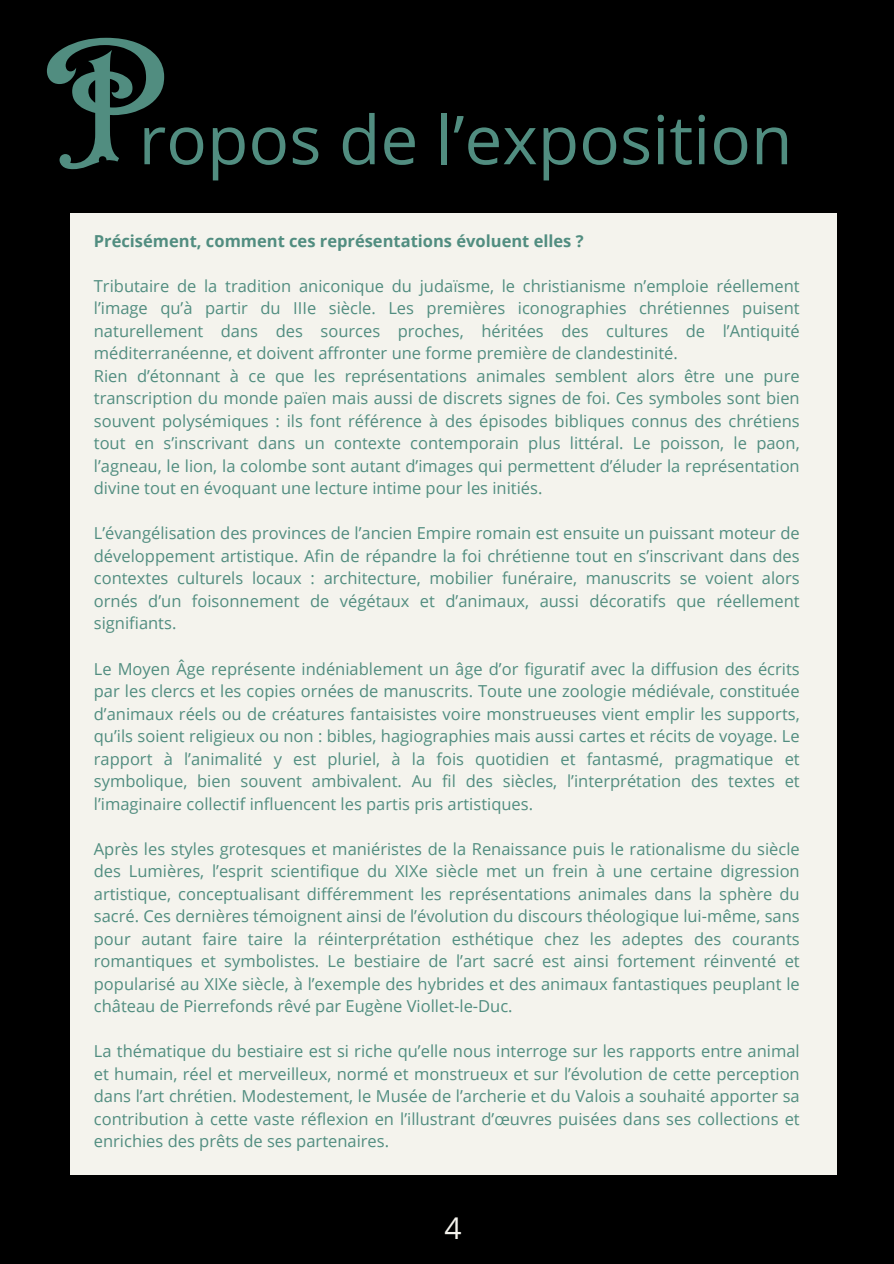
<style>
.page{position:relative;width:894px;height:1264px;background:#fff}
.page>*{position:absolute;margin:0;border:0;box-sizing:border-box;transform-origin:0 0}
.t1{font:152.1px "EFCO Brookshire";color:#518d80}
.t2{font:67.5px "Open Sans";color:#518d80}
.t3{font:30px "Open Sans";color:#f4f3ed}
.t4{font:16.5px/22.5px "Open Sans";color:#518d80;text-align:justify}
.t5{font:700 16.5px "Open Sans";color:#518d80}
</style>
<div class="page">
<div style="left:0;top:0;width:893px;height:1263px;background:#000"></div>
<div style="left:70px;top:213px;width:766px;height:961px;background:#f4f3ed"></div>
<h1 class="t1" style="left:45px;top:7px;width:125px">P</h1>
<h2 class="t2" style="left:139px;top:93px;width:655px">ropos de l’exposition</h2>
<p class="t5" style="left:94px;top:229px;width:491px">Précisément, comment ces représentations évoluent elles ?</p>
<p class="t4" style="left:94px;top:274px;width:707px;text-align:left">Tributaire de la tradition aniconique du judaïsme, le christianisme n’emploie réellement l’image qu’à partir du IIIe siècle. Les premières iconographies chrétiennes puisent naturellement dans des sources proches, héritées des cultures de l’Antiquité méditerranéenne, et doivent affronter une forme première de clandestinité.<br>Rien d’étonnant à ce que les représentations animales semblent alors être une pure transcription du monde païen mais aussi de discrets signes de foi. Ces symboles sont bien souvent polysémiques : ils font référence à des épisodes bibliques connus des chrétiens tout en s’inscrivant dans un contexte contemporain plus littéral. Le poisson, le paon, l’agneau, le lion, la colombe sont autant d’images qui permettent d’éluder la représentation divine tout en évoquant une lecture intime pour les initiés.</p>
<p class="t4" style="left:94px;top:522px;width:707px">L’évangélisation des provinces de l’ancien Empire romain est ensuite un puissant moteur de développement artistique. Afin de répandre la foi chrétienne tout en s’inscrivant dans des contextes culturels locaux : architecture, mobilier funéraire, manuscrits se voient alors ornés d’un foisonnement de végétaux et d’animaux, aussi décoratifs que réellement signifiants.</p>
<p class="t4" style="left:94px;top:657px;width:707px">Le Moyen Âge représente indéniablement un âge d’or figuratif avec la diffusion des écrits par les clercs et les copies ornées de manuscrits. Toute une zoologie médiévale, constituée d’animaux réels ou de créatures fantaisistes voire monstrueuses vient emplir les supports, qu’ils soient religieux ou non : bibles, hagiographies mais aussi cartes et récits de voyage. Le rapport à l’animalité y est pluriel, à la fois quotidien et fantasmé, pragmatique et symbolique, bien souvent ambivalent. Au fil des siècles, l’interprétation des textes et l’imaginaire collectif influencent les partis pris artistiques.</p>
<p class="t4" style="left:94px;top:837px;width:707px">Après les styles grotesques et maniéristes de la Renaissance puis le rationalisme du siècle des Lumières, l’esprit scientifique du XIXe siècle met un frein à une certaine digression artistique, conceptualisant différemment les représentations animales dans la sphère du sacré. Ces dernières témoignent ainsi de l’évolution du discours théologique lui-même, sans pour autant faire taire la réinterprétation esthétique chez les adeptes des courants romantiques et symbolistes. Le bestiaire de l’art sacré est ainsi fortement réinventé et popularisé au XIXe siècle, à l’exemple des hybrides et des animaux fantastiques peuplant le château de Pierrefonds rêvé par Eugène Viollet-le-Duc.</p>
<p class="t4" style="left:94px;top:1039px;width:707px">La thématique du bestiaire est si riche qu’elle nous interroge sur les rapports entre animal et humain, réel et merveilleux, normé et monstrueux et sur l’évolution de cette perception dans l’art chrétien. Modestement, le Musée de l’archerie et du Valois a souhaité apporter sa contribution à cette vaste réflexion en l’illustrant d’œuvres puisées dans ses collections et enrichies des prêts de ses partenaires.</p>
<h3 class="t3" style="left:444px;top:1207px;width:19px">4</h3>
</div>
